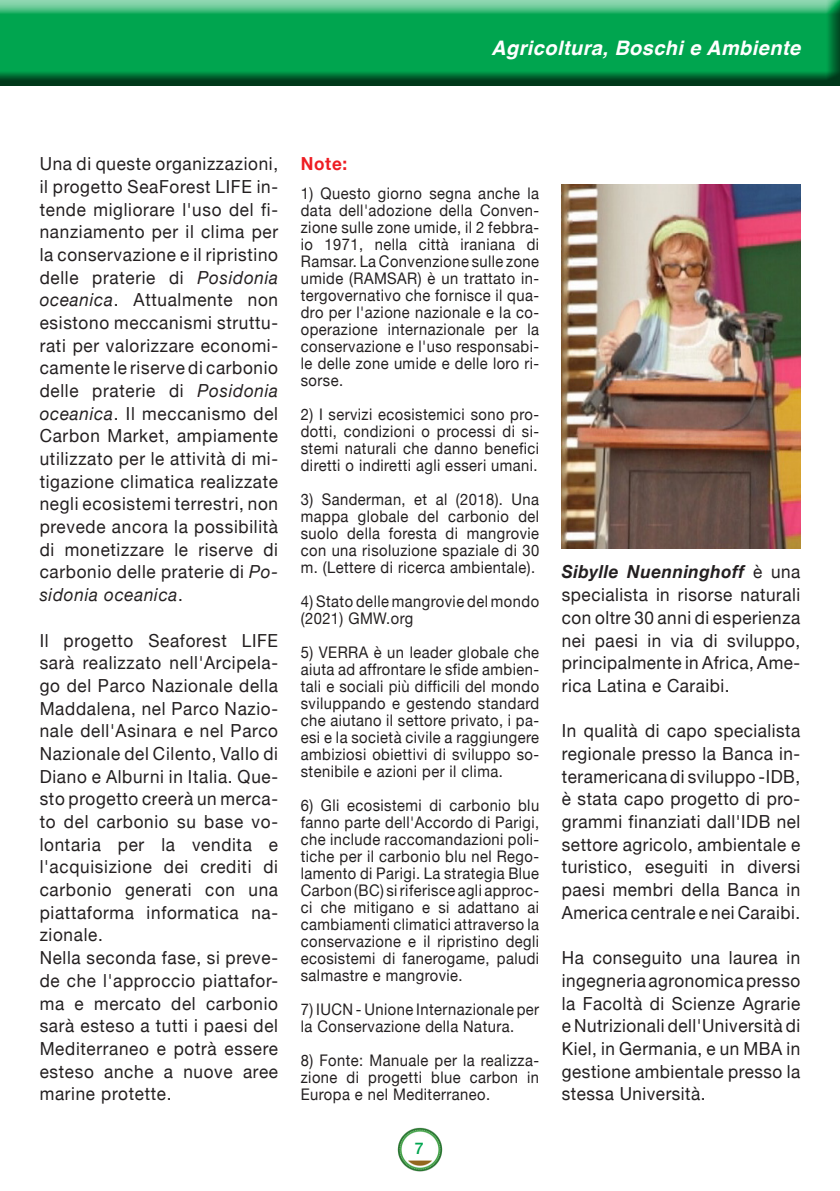
<style>
.page{position:relative;width:840px;height:1191px;background:#fff}
.page>*{position:absolute;margin:0;border:0;box-sizing:border-box;transform-origin:0 0}
.t1{font:italic 700 20px "Helvetica";letter-spacing:.02em;color:#fff}
.t2{font:18px/22.6px "Helvetica Neue";letter-spacing:.03em;color:#231f20;text-align:justify;scale:.95 1}
.t3{font:700 18px "Helvetica Neue";color:#ee1d23;scale:.95 1}
.t4{font:16px/17px "Helvetica Neue";letter-spacing:.03em;color:#231f20;text-align:justify;scale:.92 1}
.t5{font:500 16px "Helvetica Neue";color:#00a54f}
.s1{font-style:italic}
.s2{font-weight:700;font-style:italic}
</style>
<div class="page">
<img style="left:561px;top:184px;width:238px;height:365px">
<img style="left:397px;top:1127px;width:46px;height:45px">
<div style="left:0;top:0;width:839px;height:87px;background:#231f20;opacity:.75"></div>
<p class="t1" style="left:491px;top:31px;width:310px">Agricoltura, Boschi e Ambiente</p>
<p class="t2" style="left:40px;top:153px;width:252px">Una di queste organizzazioni, il progetto SeaForest LIFE in&shy;tende migliorare l'uso del fi&shy;nanziamento per il clima per la conservazione e il ripristino delle praterie di <span class="s1">Posidonia oceanica</span>. Attualmente non esistono meccanismi struttu&shy;rati per valorizzare economi&shy;camente le riserve di carbonio delle praterie di <span class="s1">Posidonia oceanica</span>. Il meccanismo del Carbon Market, ampiamente utilizzato per le attività di mi&shy;tigazione climatica realizzate negli ecosistemi terrestri, non prevede ancora la possibilità di monetizzare le riserve di carbonio delle praterie di <span class="s1">Po&shy;sidonia oceanica</span>.</p>
<p class="t2" style="left:40px;top:630px;width:252px">Il progetto Seaforest LIFE sarà realizzato nell'Arcipela&shy;go del Parco Nazionale della Maddalena, nel Parco Nazio&shy;nale dell'Asinara e nel Parco Nazionale del Cilento, Vallo di Diano e Alburni in Italia. Que&shy;sto progetto creerà un merca&shy;to del carbonio su base vo&shy;lontaria per la vendita e l'acquisizione dei crediti di carbonio generati con una piattaforma informatica na&shy;zionale.</p>
<p class="t2" style="left:40px;top:947px;width:252px">Nella seconda fase, si preve&shy;de che l'approccio piattafor&shy;ma e mercato del carbonio sarà esteso a tutti i paesi del Mediterraneo e potrà essere esteso anche a nuove aree marine protette.</p>
<p class="t3" style="left:300px;top:150px;width:50px">Note:</p>
<p class="t4" style="left:300px;top:185px;width:260px">1) Questo giorno segna anche la data dell'adozione della Conven&shy;zione sulle zone umide, il 2 febbra&shy;io 1971, nella città iraniana di Ramsar. La Convenzione sulle zone umide (RAMSAR) è un trattato in&shy;tergovernativo che fornisce il qua&shy;dro per l'azione nazionale e la co&shy;operazione internazionale per la conservazione e l'uso responsabi&shy;le delle zone umide e delle loro ri&shy;sorse.</p>
<p class="t4" style="left:300px;top:406px;width:260px">2) I servizi ecosistemici sono pro&shy;dotti, condizioni o processi di si&shy;stemi naturali che danno benefici diretti o indiretti agli esseri umani.</p>
<p class="t4" style="left:300px;top:491px;width:260px">3) Sanderman, et al (2018). Una mappa globale del carbonio del suolo della foresta di mangrovie con una risoluzione spaziale di 30 m. (Lettere di ricerca ambientale).</p>
<p class="t4" style="left:300px;top:593px;width:260px">4) Stato delle mangrovie del mondo (2021) GMW.org</p>
<p class="t4" style="left:300px;top:644px;width:260px">5) VERRA è un leader globale che aiuta ad affrontare le sfide ambien&shy;tali e sociali più difficili del mondo sviluppando e gestendo standard che aiutano il settore privato, i pa&shy;esi e la società civile a raggiungere ambiziosi obiettivi di sviluppo so&shy;stenibile e azioni per il clima.</p>
<p class="t4" style="left:300px;top:797px;width:260px">6) Gli ecosistemi di carbonio blu fanno parte dell'Accordo di Parigi, che include raccomandazioni poli&shy;tiche per il carbonio blu nel Rego&shy;lamento di Parigi. La strategia Blue Carbon (BC) si riferisce agli approc&shy;ci che mitigano e si adattano ai cambiamenti climatici attraverso la conservazione e il ripristino degli ecosistemi di fanerogame, paludi salmastre e mangrovie.</p>
<p class="t4" style="left:300px;top:1002px;width:260px">7) IUCN - Unione Internazionale per la Conservazione della Natura.</p>
<p class="t4" style="left:300px;top:1053px;width:260px">8) Fonte: Manuale per la realizza&shy;zione di progetti blue carbon in Europa e nel Mediterraneo.</p>
<p class="t5" style="left:415px;top:1135px;width:10px">7</p>
<p class="t2" style="left:561px;top:562px;width:252px"><span class="s2">Sibylle Nuenninghoff</span> è una specialista in risorse naturali con oltre 30 anni di esperienza nei paesi in via di sviluppo, principalmente in Africa, Ame&shy;rica Latina e Caraibi.</p>
<p class="t2" style="left:561px;top:720px;width:252px">In qualità di capo specialista regionale presso la Banca in&shy;teramericana di sviluppo -IDB, è stata capo progetto di pro&shy;grammi finanziati dall'IDB nel settore agricolo, ambientale e turistico, eseguiti in diversi paesi membri della Banca in America centrale e nei Caraibi.</p>
<p class="t2" style="left:561px;top:947px;width:252px">Ha conseguito una laurea in ingegneria agronomica presso la Facoltà di Scienze Agrarie e Nutrizionali dell'Università di Kiel, in Germania, e un MBA in gestione ambientale presso la stessa Università.</p>
</div>
